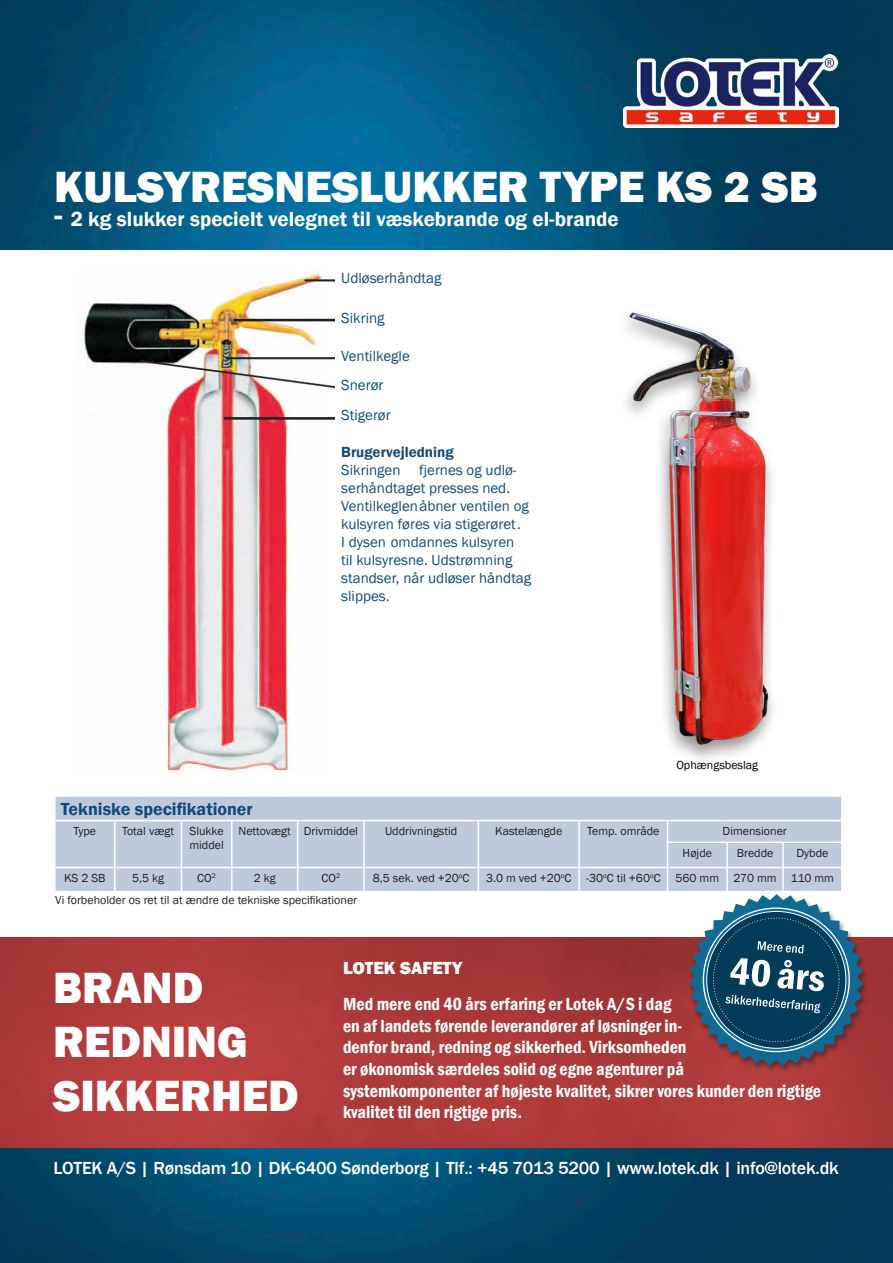
<style>
.page{position:relative;width:893px;height:1263px;background:#fff}
.page>*{position:absolute;margin:0;border:0;box-sizing:border-box;transform-origin:0 0}
.t1{font:800 45px "Franklin Gothic";color:#fff}
.t2{font:600 21px "Franklin Gothic";color:#fff}
.t3{font:600 condensed 18px/21.6px "Franklin Gothic";color:#fff}
.t4{font:500 18px "Franklin Gothic";letter-spacing:-.01em;color:#fff}
.t5{font:600 18px "Franklin Gothic";color:#124c77}
.t6{font:800 18px "Franklin Gothic";color:#fff}
.t7{font:15px/18px "Franklin Gothic";color:#124c77}
.t8{font:600 15px "Franklin Gothic";color:#124c77}
.t9{font:12px/14.4px "Franklin Gothic";color:#231f20}
.t10{font:12px "Franklin Gothic";color:#000}
.s1{font-size:33px}
</style>
<div class="page">
<img style="left:0;top:0;width:893px;height:1263px">
<div style="left:0;top:250px;width:893px;height:875px;background:#fff"></div>
<img style="left:0;top:937px;width:893px;height:210px">
<div style="left:687px;top:894px;width:183px;height:179px;background:#231f20;opacity:.5"></div>
<svg style="left:689px;top:894px;width:174px;height:171px"></svg>
<div style="left:56px;top:797px;width:785px;height:94px;background:#becadc"></div>
<hr style="left:54px;top:820px;width:61px;height:1px;background:#fff">
<hr style="left:115px;top:820px;width:66px;height:1px;background:#fff">
<hr style="left:114px;top:821px;width:2px;height:21px;background:#fff">
<hr style="left:181px;top:820px;width:51px;height:1px;background:#fff">
<hr style="left:232px;top:820px;width:66px;height:1px;background:#fff">
<hr style="left:298px;top:820px;width:66px;height:1px;background:#fff">
<hr style="left:364px;top:820px;width:114px;height:1px;background:#fff">
<hr style="left:363px;top:821px;width:2px;height:21px;background:#fff">
<hr style="left:478px;top:820px;width:101px;height:1px;background:#fff">
<hr style="left:579px;top:820px;width:88px;height:1px;background:#fff">
<hr style="left:578px;top:821px;width:2px;height:21px;background:#fff">
<hr style="left:667px;top:820px;width:60px;height:1px;background:#fff">
<hr style="left:727px;top:820px;width:56px;height:1px;background:#fff">
<hr style="left:783px;top:820px;width:60px;height:1px;background:#fff">
<hr style="left:114px;top:842px;width:2px;height:25px;background:#fff">
<hr style="left:363px;top:842px;width:2px;height:25px;background:#fff">
<hr style="left:578px;top:842px;width:2px;height:25px;background:#fff">
<hr style="left:667px;top:841px;width:60px;height:2px;background:#fff">
<hr style="left:727px;top:841px;width:56px;height:2px;background:#fff">
<hr style="left:726px;top:843px;width:2px;height:24px;background:#fff">
<hr style="left:783px;top:841px;width:60px;height:2px;background:#fff">
<hr style="left:782px;top:843px;width:2px;height:24px;background:#fff">
<hr style="left:54px;top:867px;width:61px;height:1px;background:#fff">
<hr style="left:115px;top:867px;width:66px;height:1px;background:#fff">
<hr style="left:114px;top:868px;width:2px;height:23px;background:#fff">
<hr style="left:181px;top:867px;width:51px;height:1px;background:#fff">
<svg style="left:181px;top:821px;width:1px;height:70px"></svg>
<hr style="left:232px;top:867px;width:66px;height:1px;background:#fff">
<svg style="left:231px;top:821px;width:1px;height:70px"></svg>
<hr style="left:298px;top:867px;width:66px;height:1px;background:#fff">
<svg style="left:297px;top:821px;width:1px;height:70px"></svg>
<hr style="left:364px;top:867px;width:114px;height:1px;background:#fff">
<hr style="left:363px;top:868px;width:2px;height:23px;background:#fff">
<hr style="left:478px;top:867px;width:101px;height:1px;background:#fff">
<svg style="left:478px;top:821px;width:1px;height:70px"></svg>
<hr style="left:579px;top:867px;width:88px;height:1px;background:#fff">
<hr style="left:578px;top:868px;width:2px;height:23px;background:#fff">
<hr style="left:667px;top:867px;width:60px;height:1px;background:#fff">
<svg style="left:667px;top:821px;width:1px;height:70px"></svg>
<hr style="left:727px;top:867px;width:56px;height:1px;background:#fff">
<hr style="left:726px;top:868px;width:2px;height:23px;background:#fff">
<hr style="left:783px;top:867px;width:60px;height:1px;background:#fff">
<hr style="left:782px;top:868px;width:2px;height:23px;background:#fff">
<img style="left:623px;top:54px;width:216px;height:73px">
<img style="left:81px;top:272px;width:254px;height:499px">
<img style="left:626px;top:312px;width:147px;height:443px">
<p class="t1" style="left:54px;top:158px;width:765px">KULSYRESNESLUKKER TYPE KS 2 SB</p>
<p class="t2" style="left:54px;top:206px;width:566px"><span class="s1">-</span> 2 kg slukker specielt velegnet til væskebrande og el-brande</p>
<p class="t7" style="left:341px;top:269px;width:102px">Udløserhåndtag</p>
<p class="t7" style="left:341px;top:309px;width:45px">Sikring</p>
<p class="t7" style="left:341px;top:347px;width:70px">Ventilkegle</p>
<p class="t7" style="left:341px;top:377px;width:44px">Snerør</p>
<p class="t7" style="left:341px;top:407px;width:51px">Stigerør</p>
<p class="t8" style="left:341px;top:443px;width:114px">Brugervejledning</p>
<p class="t7" style="left:341px;top:462px;width:191px">Sikringen fjernes og udlø&shy;serhåndtaget presses ned.<br>Ventilkeglenåbner ventilen og kulsyren føres via stigerøret.<br>I dysen omdannes kulsyren<br>til kulsyresne. Udstrømning standser, når udløser håndtag slippes.</p>
<p class="t10" style="left:676px;top:757px;width:83px">Ophængsbeslag</p>
<p class="t5" style="left:61px;top:797px;width:194px">Tekniske specifikationer</p>
<p class="t9" style="left:73px;top:824px;width:24px">Type</p>
<p class="t9" style="left:122px;top:824px;width:54px">Total vægt</p>
<p class="t9" style="left:189px;top:824px;width:36px">Slukke middel</p>
<p class="t9" style="left:238px;top:824px;width:54px">Nettovægt</p>
<p class="t9" style="left:304px;top:824px;width:56px">Drivmiddel</p>
<p class="t9" style="left:385px;top:824px;width:74px">Uddrivningstid</p>
<p class="t9" style="left:495px;top:824px;width:69px">Kastelængde</p>
<p class="t9" style="left:587px;top:824px;width:74px">Temp. område</p>
<p class="t9" style="left:723px;top:824px;width:66px">Dimensioner</p>
<p class="t9" style="left:683px;top:846px;width:31px">Højde</p>
<p class="t9" style="left:737px;top:846px;width:38px">Bredde</p>
<p class="t9" style="left:796px;top:846px;width:33px">Dybde</p>
<p class="t9" style="left:64px;top:871px;width:43px">KS 2 SB</p>
<p class="t9" style="left:132px;top:871px;width:34px">5,5 kg</p>
<p class="t9" style="left:197px;top:871px;width:20px">CO<sup>2</sup></p>
<p class="t9" style="left:254px;top:871px;width:24px">2 kg</p>
<p class="t9" style="left:322px;top:871px;width:20px">CO<sup>2</sup></p>
<p class="t9" style="left:373px;top:871px;width:98px">8,5 sek. ved +20<sup>o</sup>C</p>
<p class="t9" style="left:486px;top:871px;width:87px">3.0 m ved +20<sup>o</sup>C</p>
<p class="t9" style="left:586px;top:871px;width:76px">-30<sup>o</sup>C til +60<sup>o</sup>C</p>
<p class="t9" style="left:675px;top:871px;width:45px">560 mm</p>
<p class="t9" style="left:734px;top:871px;width:45px">270 mm</p>
<p class="t9" style="left:791px;top:871px;width:45px">110 mm</p>
<p class="t9" style="left:55px;top:893px;width:303px">Vi forbeholder os ret til at ændre de tekniske specifikationer</p>
<p class="t1" style="left:53px;top:959px;width:152px">BRAND</p>
<p class="t1" style="left:53px;top:1013px;width:196px">REDNING</p>
<p class="t1" style="left:53px;top:1067px;width:247px">SIKKERHED</p>
<p class="t6" style="left:343px;top:956px;width:121px">LOTEK SAFETY</p>
<p class="t3" style="left:343px;top:993px;width:480px">Med mere end 40 års erfaring er Lotek A/S i dag<br>en af landets førende leverandører af løsninger in-<br>denfor brand, redning og sikkerhed. Virksomheden<br>er økonomisk særdeles solid og egne agenturer på systemkomponenter af højeste kvalitet, sikrer vores kunder den rigtige kvalitet til den rigtige pris.</p>
<p class="t4" style="left:53px;top:1156px;width:787px">LOTEK A/S | Rønsdam 10 | DK-6400 Sønderborg | Tlf.: +45 7013 5200 | www.lotek.dk | info@lotek.dk</p>
</div>
